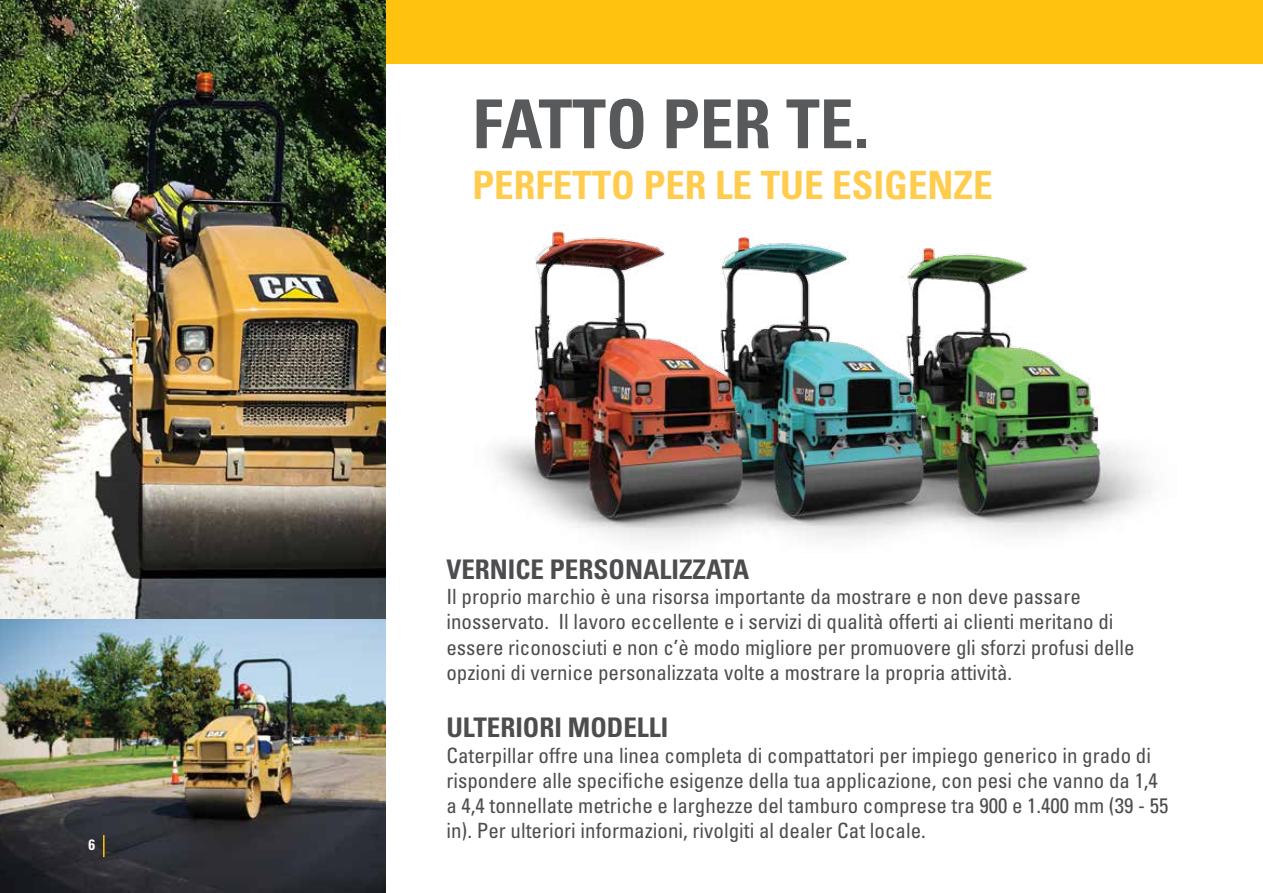
<style>
.page{position:relative;width:1263px;height:893px;background:#fff}
.page>*{position:absolute;margin:0;border:0;box-sizing:border-box;transform-origin:0 0}
.t1{font:700 condensed 67.5px "Univers LT Std";color:#58595b}
.t2{font:700 condensed 39px "Univers LT Std";color:#ffcc4e}
.t3{font:700 condensed 27px "Univers LT Std";color:#4d4d4f}
.t4{font:condensed 21px/25.2px "Univers LT Std";color:#4d4d4f}
.t5{font:700 condensed 15px "Univers LT Std";color:#fff}
</style>
<div class="page">
<div style="left:384px;top:0;width:879px;height:63px;background:#ffc20e"></div>
<img style="left:0;top:0;width:385px;height:893px">
<img style="left:1032px;top:350px;width:119px;height:186px">
<img style="left:846px;top:248px;width:186px;height:291px">
<img style="left:495px;top:229px;width:351px;height:312px">
<hr style="left:103px;top:835px;width:2px;height:22px;background:#ffc20e">
<p class="t5" style="left:89px;top:835px;width:8px">6</p>
<h1 class="t1" style="left:472px;top:83px;width:397px">FATTO PER TE.</h1>
<h2 class="t2" style="left:472px;top:161px;width:522px">PERFETTO PER LE TUE ESIGENZE</h2>
<p class="t3" style="left:446px;top:553px;width:304px">VERNICE PERSONALIZZATA</p>
<p class="t4" style="left:446px;top:584px;width:690px">Il proprio marchio è una risorsa importante da mostrare e non deve passare inosservato. Il lavoro eccellente e i servizi di qualità offerti ai clienti meritano di essere riconosciuti e non c’è modo migliore per promuovere gli sforzi profusi delle opzioni di vernice personalizzata volte a mostrare la propria attività.</p>
<p class="t3" style="left:446px;top:711px;width:223px">ULTERIORI MODELLI</p>
<p class="t4" style="left:446px;top:742px;width:723px">Caterpillar offre una linea completa di compattatori per impiego generico in grado di rispondere alle specifiche esigenze della tua applicazione, con pesi che vanno da 1,4 a 4,4 tonnellate metriche e larghezze del tamburo comprese tra 900 e 1.400 mm (39 - 55 in). Per ulteriori informazioni, rivolgiti al dealer Cat locale.</p>
</div>
